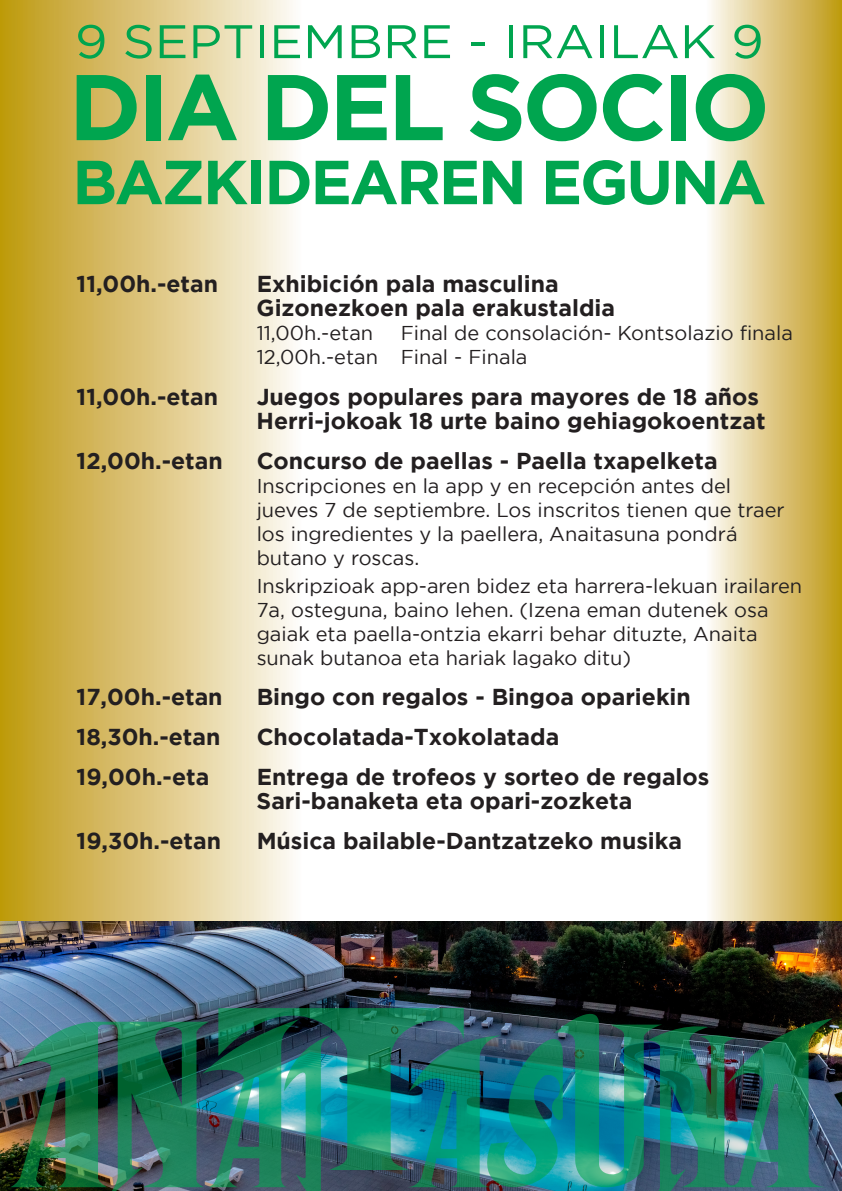
<style>
.page{position:relative;width:842px;height:1191px;background:#fff}
.page>*{position:absolute;margin:0;border:0;box-sizing:border-box;transform-origin:0 0}
.t1{font:700 93px "Gotham";letter-spacing:-.04em;color:#00a54f}
.t2{font:700 62px "Gotham";letter-spacing:-.04em;color:#00a54f}
.t3{font:47px "Gotham";color:#00a54f;scale:1.07 1}
.t4{font:700 23px/24px "Gotham";color:#231f20}
.t5{font:20px/24px "Gotham";color:#231f20}
</style>
<div class="page">
<div style="left:0;top:0;width:303px;height:1191px;background:linear-gradient(to right,#be970f,#fefaf7)"></div>
<div style="left:705px;top:0;width:137px;height:1191px;background:linear-gradient(to right,#fefaf8,#bf9811)"></div>
<img style="left:0;top:921px;width:842px;height:270px">
<img style="left:10px;top:1008px;width:823px;height:183px">
<h3 class="t3" style="left:75px;top:15px;width:645px">9 SEPTIEMBRE - IRAILAK 9</h3>
<h1 class="t1" style="left:69px;top:53px;width:702px">DIA DEL SOCIO</h1>
<h2 class="t2" style="left:72px;top:146px;width:695px">BAZKIDEAREN EGUNA</h2>
<p class="t4" style="left:77px;top:272px;width:143px">11,00h.-etan</p>
<p class="t4" style="left:257px;top:272px;width:360px">Exhibición pala masculina<br>Gizonezkoen pala erakustaldia</p>
<p class="t5" style="left:257px;top:321px;width:118px">11,00h.-etan</p>
<p class="t5" style="left:257px;top:321px;width:538px;text-indent:144px">Final de consolación- Kontsolazio finala<br>12,00h.-etan Final - Finala</p>
<p class="t4" style="left:77px;top:384px;width:143px">11,00h.-etan</p>
<p class="t4" style="left:257px;top:384px;width:510px">Juegos populares para mayores de 18 años<br>Herri-jokoak 18 urte baino gehiagokoentzat</p>
<p class="t4" style="left:77px;top:448px;width:148px">12,00h.-etan</p>
<p class="t4" style="left:257px;top:448px;width:462px">Concurso de paellas - Paella txapelketa</p>
<p class="t5" style="left:257px;top:473px;width:530px">Inscripciones en la app y en recepción antes del jueves 7 de septiembre. Los inscritos tienen que traer los ingredientes y la paellera, Anaitasuna pondrá butano y roscas.</p>
<p class="t5" style="left:257px;top:573px;width:547px">Inskripzioak app-aren bidez eta harrera-lekuan irailaren 7a, osteguna, baino lehen. (Izena eman dutenek osa gaiak eta paella-ontzia ekarri behar dituzte, Anaita sunak butanoa eta hariak lagako ditu)</p>
<p class="t4" style="left:77px;top:684px;width:147px">17,00h.-etan</p>
<p class="t4" style="left:257px;top:684px;width:436px">Bingo con regalos - Bingoa opariekin</p>
<p class="t4" style="left:77px;top:724px;width:145px">18,30h.-etan</p>
<p class="t4" style="left:257px;top:724px;width:304px">Chocolatada-Txokolatada</p>
<p class="t4" style="left:77px;top:764px;width:134px">19,00h.-eta</p>
<p class="t4" style="left:257px;top:764px;width:454px">Entrega de trofeos y sorteo de regalos<br>Sari-banaketa eta opari-zozketa</p>
<p class="t4" style="left:77px;top:828px;width:146px">19,30h.-etan</p>
<p class="t4" style="left:257px;top:828px;width:427px">Música bailable-Dantzatzeko musika</p>
</div>
